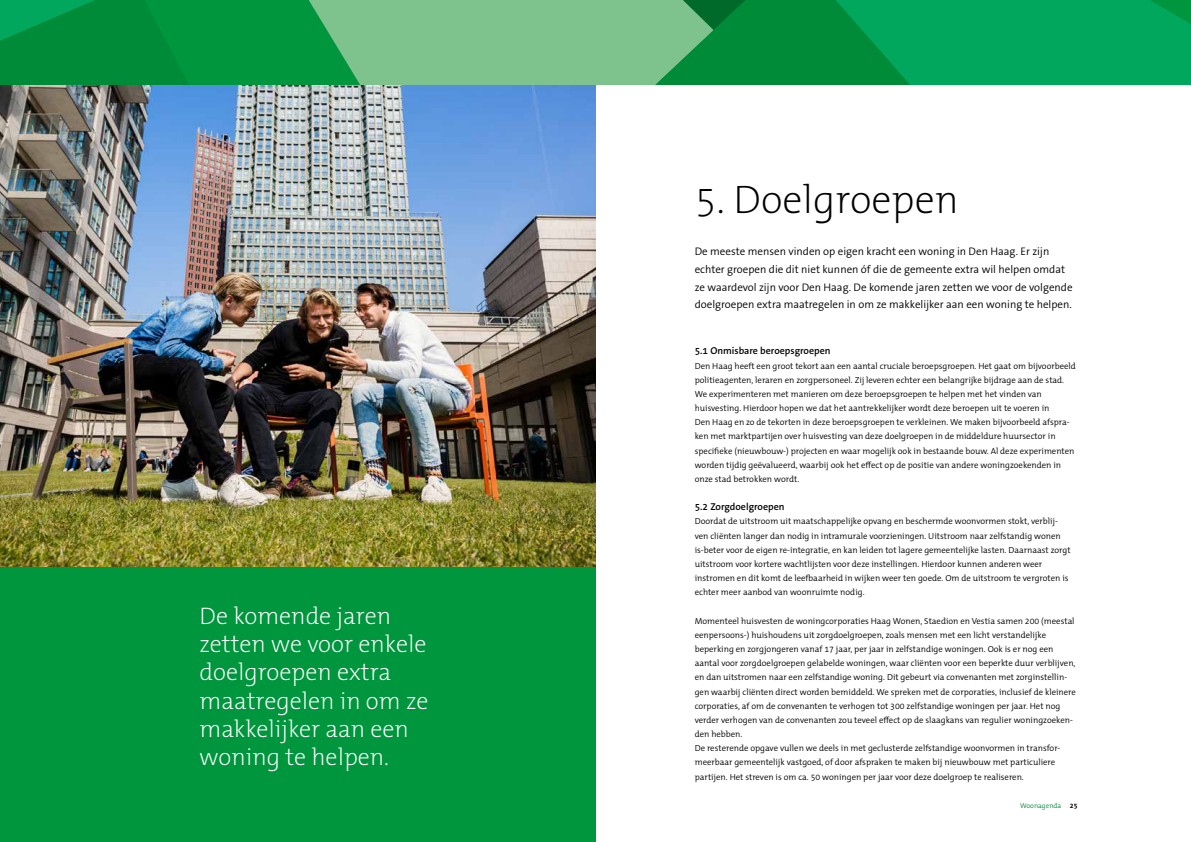
<style>
.page{position:relative;width:1191px;height:842px;background:#fff}
.page>*{position:absolute;margin:0;border:0;box-sizing:border-box;transform-origin:0 0}
.t1{font:200 40px "The Mix B W2";color:#000}
.t2{font:200 24px/28.3px "The Mix B W2";color:#fff}
.t3{font:300 11px/17.7px "The Sans B W4";color:#000}
.t4{font:600 10px "The Sans B W6";color:#000}
.t5{font:300 8.8px/14.2px "The Mix B W4";color:#000}
.t6{font:300 7px "The Mix B W4";color:#008b39}
.s1{font-family:"The Mix B W7";font-weight:700;color:#000}
</style>
<div class="page">
<svg style="left:759px;top:0;width:432px;height:85px;background:#009f52"></svg>
<svg style="left:0;top:0;width:759px;height:85px;background:#3aa762"></svg>
<div style="left:0;top:85px;width:595px;height:757px;background:#00963e"></div>
<img style="left:0;top:85px;width:595px;height:481px">
<h2 class="t2" style="left:199px;top:602px;width:230px">De komende jaren zetten we voor enkele doelgroepen extra maatregelen in om ze makkelijker aan een woning te helpen.</h2>
<h1 class="t1" style="left:694px;top:173px;width:265px">5. Doelgroepen</h1>
<p class="t3" style="left:694px;top:243px;width:379px">De meeste mensen vinden op eigen kracht een woning in Den Haag. Er zijn echter groepen die dit niet kunnen óf die de gemeente extra wil helpen omdat ze waardevol zijn voor Den Haag. De komende jaren zetten we voor de volgende doelgroepen extra maatregelen in om ze makkelijker aan een woning te helpen.</p>
<p class="t4" style="left:694px;top:345px;width:137px">5.1 Onmisbare beroepsgroepen</p>
<p class="t5" style="left:694px;top:358px;width:383px">Den Haag heeft een groot tekort aan een aantal cruciale beroepsgroepen. Het gaat om bijvoorbeeld politieagenten, leraren en zorgpersoneel. Zij leveren echter een belangrijke bijdrage aan de stad.<br>We experimenteren met manieren om deze beroepsgroepen te helpen met het vinden van huisvesting. Hierdoor hopen we dat het aantrekkelijker wordt deze beroepen uit te voeren in<br>Den Haag en zo de tekorten in deze beroepsgroepen te verkleinen. We maken bijvoorbeeld afspra&shy;ken met marktpartijen over huisvesting van deze doelgroepen in de middeldure huursector in specifieke (nieuwbouw-) projecten en waar mogelijk ook in bestaande bouw. Al deze experimenten worden tijdig geëvalueerd, waarbij ook het effect op de positie van andere woningzoekenden in onze stad betrokken wordt.</p>
<p class="t4" style="left:694px;top:500px;width:91px">5.2 Zorgdoelgroepen</p>
<p class="t5" style="left:694px;top:514px;width:377px">Doordat de uitstroom uit maatschappelijke opvang en beschermde woonvormen stokt, verblij&shy;ven cliënten langer dan nodig in intramurale voorzieningen. Uitstroom naar zelfstandig wonen is‑beter voor de eigen re-integratie, en kan leiden tot lagere gemeentelijke lasten. Daarnaast zorgt uitstroom voor kortere wachtlijsten voor deze instellingen. Hierdoor kunnen anderen weer instromen en dit komt de leefbaarheid in wijken weer ten goede. Om de uitstroom te vergroten is echter meer aanbod van woonruimte nodig.</p>
<p class="t5" style="left:694px;top:614px;width:383px">Momenteel huisvesten de woningcorporaties Haag Wonen, Staedion en Vestia samen 200 (meestal eenpersoons-) huishoudens uit zorgdoelgroepen, zoals mensen met een licht verstandelijke beperking en zorgjongeren vanaf 17 jaar, per jaar in zelfstandige woningen. Ook is er nog een aantal voor zorgdoelgroepen gelabelde woningen, waar cliënten voor een beperkte duur verblijven, en dan uitstromen naar een zelfstandige woning. Dit gebeurt via convenanten met zorginstellin&shy;gen waarbij cliënten direct worden bemiddeld. We spreken met de corporaties, inclusief de kleinere corporaties, af om de convenanten te verhogen tot 300 zelfstandige woningen per jaar. Het nog verder verhogen van de convenanten zou teveel effect op de slaagkans van regulier woningzoeken&shy;den hebben.<br>De resterende opgave vullen we deels in met geclusterde zelfstandige woonvormen in transfor&shy;meerbaar gemeentelijk vastgoed, of door afspraken te maken bij nieuwbouw met particuliere partijen. Het streven is om ca. 50 woningen per jaar voor deze doelgroep te realiseren.</p>
<p class="t6" style="left:1020px;top:801px;width:59px">Woonagenda <span class="s1">25</span></p>
</div>
